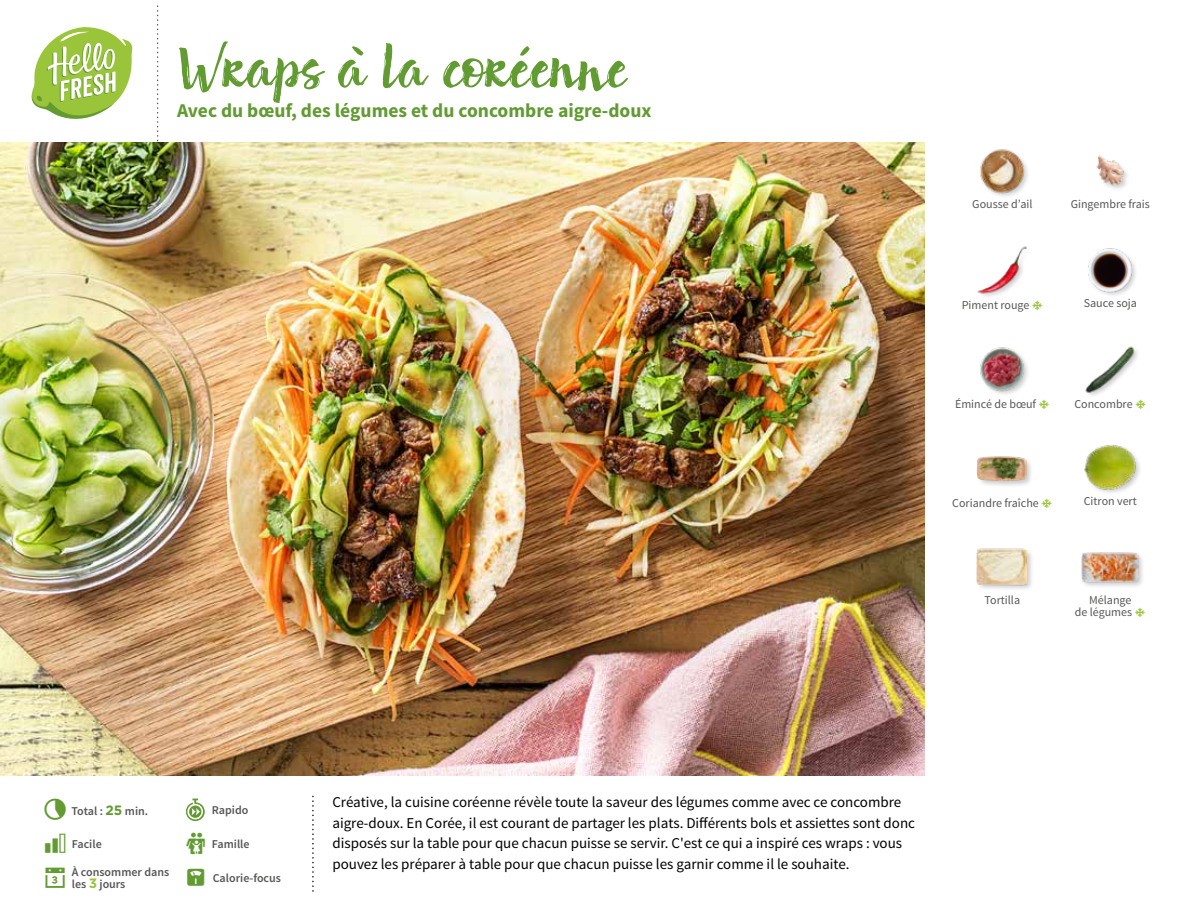
<style>
.page{position:relative;width:1188px;height:918px;background:#fff}
.page>*{position:absolute;margin:0;border:0;box-sizing:border-box;transform-origin:0 0}
.t1{font:66px "Brun";color:#619b31}
.t2{font:25.5px "hellofresh icon font";color:#619b31}
.t3{font:700 19.5px "Source Sans Pro";color:#619b31}
.t4{font:15px/20.5px "Source Sans Pro";color:#000}
.t5{font:12px/12px "Source Sans Pro";color:#575756;text-align:right}
.t6{font:600 12px/12.9px "Source Sans Pro";color:#575756}
.s1{font-family:"Gotham";font-weight:700;font-size:13.5px;color:#619b31}
.s2{font-family:"Gotham";font-weight:700;font-size:13.5px;color:#9ac43a}
</style>
<div class="page">
<svg style="left:31px;top:27px;width:102px;height:92px"></svg>
<img style="left:0;top:142px;width:925px;height:634px">
<img style="left:1096px;top:155px;width:31px;height:34px">
<img style="left:1085px;top:346px;width:53px;height:50px">
<img style="left:980px;top:347px;width:48px;height:47px">
<div style="left:976px;top:455px;width:57px;height:33px;background:#000;opacity:.2"></div>
<img style="left:977px;top:455px;width:50px;height:33px">
<div style="left:976px;top:548px;width:58px;height:44px;background:#000;opacity:.2"></div>
<img style="left:977px;top:548px;width:50px;height:44px">
<img style="left:980px;top:149px;width:48px;height:47px">
<img style="left:1088px;top:248px;width:48px;height:48px">
<div style="left:1080px;top:551px;width:66px;height:38px;background:#000;opacity:.2"></div>
<img style="left:1082px;top:551px;width:57px;height:38px">
<img style="left:1084px;top:445px;width:55px;height:48px">
<img style="left:977px;top:246px;width:50px;height:51px">
<svg style="left:157px;top:5px;width:768px;height:163px"></svg>
<svg style="left:186px;top:799px;width:19px;height:22px"></svg>
<h1 class="t1" style="left:177px;top:25px;width:450px">Wraps à la coréenne</h1>
<h3 class="t3" style="left:177px;top:98px;width:476px">Avec du bœuf, des légumes et du concombre aigre-doux</h3>
<p class="t5" style="left:972px;top:199px;width:62px">Gousse d’ail</p>
<p class="t5" style="left:1071px;top:198px;width:81px">Gingembre frais</p>
<p class="t5" style="left:962px;top:299px;width:69px">Piment rouge</p>
<p class="t5" style="left:1084px;top:297px;width:55px">Sauce soja</p>
<p class="t5" style="left:955px;top:398px;width:83px">Émincé de bœuf</p>
<p class="t5" style="left:1074px;top:398px;width:60px">Concombre</p>
<p class="t5" style="left:952px;top:497px;width:88px">Coriandre fraîche</p>
<p class="t5" style="left:985px;top:595px;width:37px">Tortilla</p>
<p class="t5" style="left:1084px;top:495px;width:55px">Citron vert</p>
<p class="t5" style="left:1075px;top:594px;width:59px">Mélange de légumes</p>
<p class="t6" style="left:71px;top:805px;width:78px">Total : <span class="s1">25</span> min.</p>
<p class="t6" style="left:212px;top:804px;width:38px">Rapido</p>
<p class="t6" style="left:72px;top:838px;width:31px">Facile</p>
<p class="t6" style="left:212px;top:838px;width:39px">Famille</p>
<p class="t6" style="left:72px;top:865px;width:99px">À consommer dans les <span class="s2">3</span> jours</p>
<h2 class="t2" style="left:43px;top:866px;width:27px">▪</h2>
<p class="t6" style="left:213px;top:872px;width:70px">Calorie-focus</p>
<p class="t4" style="left:332px;top:792px;width:584px">Créative, la cuisine coréenne révèle toute la saveur des légumes comme avec ce concombre aigre-doux. En Corée, il est courant de partager les plats. Différents bols et assiettes sont donc disposés sur la table pour que chacun puisse se servir. C'est ce qui a inspiré ces wraps : vous pouvez les préparer à table pour que chacun puisse les garnir comme il le souhaite.</p>
</div>
